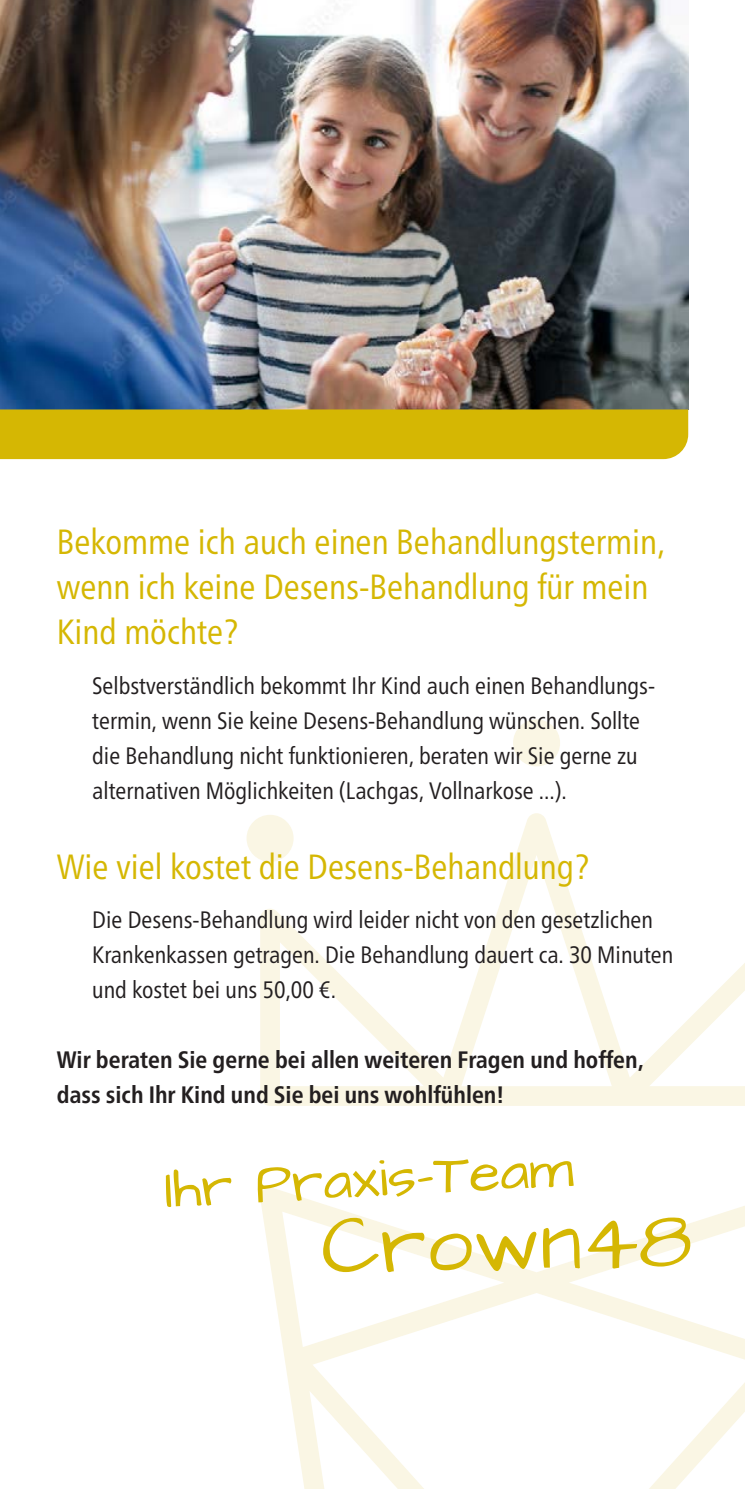
<style>
.page{position:relative;width:745px;height:1489px;background:#fff}
.page>*{position:absolute;margin:0;border:0;box-sizing:border-box;transform-origin:0 0}
.body{font:83px "Architects Daughter";color:#d5b703}
.body-2{font:57px "Architects Daughter";color:#d5b703}
.head{font:35px/45px "Frutiger Neue Cond";color:#d5b703}
.body-3{font:23.75px/35px "Frutiger Neue Cond";color:#231f20}
.body-4{font:700 23.75px/35px "Frutiger Neue Cond";color:#231f20}
</style>
<div class="page">
<svg style="left:260px;top:1187px;width:484px;height:301px"></svg>
<svg style="left:260px;top:813px;width:484px;height:292px"></svg>
<div style="left:246px;top:814px;width:47px;height:47px;background:#faf6e4;border-radius:50%"></div>
<div style="left:512px;top:719px;width:47px;height:47px;background:#faf6e4;border-radius:50%"></div>
<img style="left:0;top:0;width:687px;height:409px">
<div style="left:0;top:409px;width:687px;height:50px;background:#d5b703"></div>
<p class="head" style="left:57px;top:519px;width:609px">Bekomme ich auch einen Behandlungstermin, wenn ich keine Desens-Behandlung für mein<br>Kind möchte?</p>
<p class="body-3" style="left:92px;top:667px;width:562px">Selbstverständlich bekommt Ihr Kind auch einen Behandlungs&shy;termin, wenn Sie keine Desens-Behandlung wünschen. Sollte die Behandlung nicht funktionieren, beraten wir Sie gerne zu alternativen Möglichkeiten (Lachgas, Vollnarkose ...).</p>
<p class="head" style="left:57px;top:843px;width:534px">Wie viel kostet die Desens-Behandlung?</p>
<p class="body-3" style="left:92px;top:901px;width:582px">Die Desens-Behandlung wird leider nicht von den gesetzlichen<br>Krankenkassen getragen. Die Behandlung dauert ca. 30 Minuten und kostet bei uns 50,00 €.</p>
<p class="body-4" style="left:57px;top:1041px;width:587px">Wir beraten Sie gerne bei allen weiteren Fragen und hoffen, dass sich Ihr Kind und Sie bei uns wohlfühlen!</p>
<p class="body-2" style="left:162px;top:1150px;width:410px;rotate:-3deg">Ihr Praxis-Team</p>
<p class="body" style="left:320px;top:1190px;width:372px;rotate:-1deg">Crown48</p>
</div>
